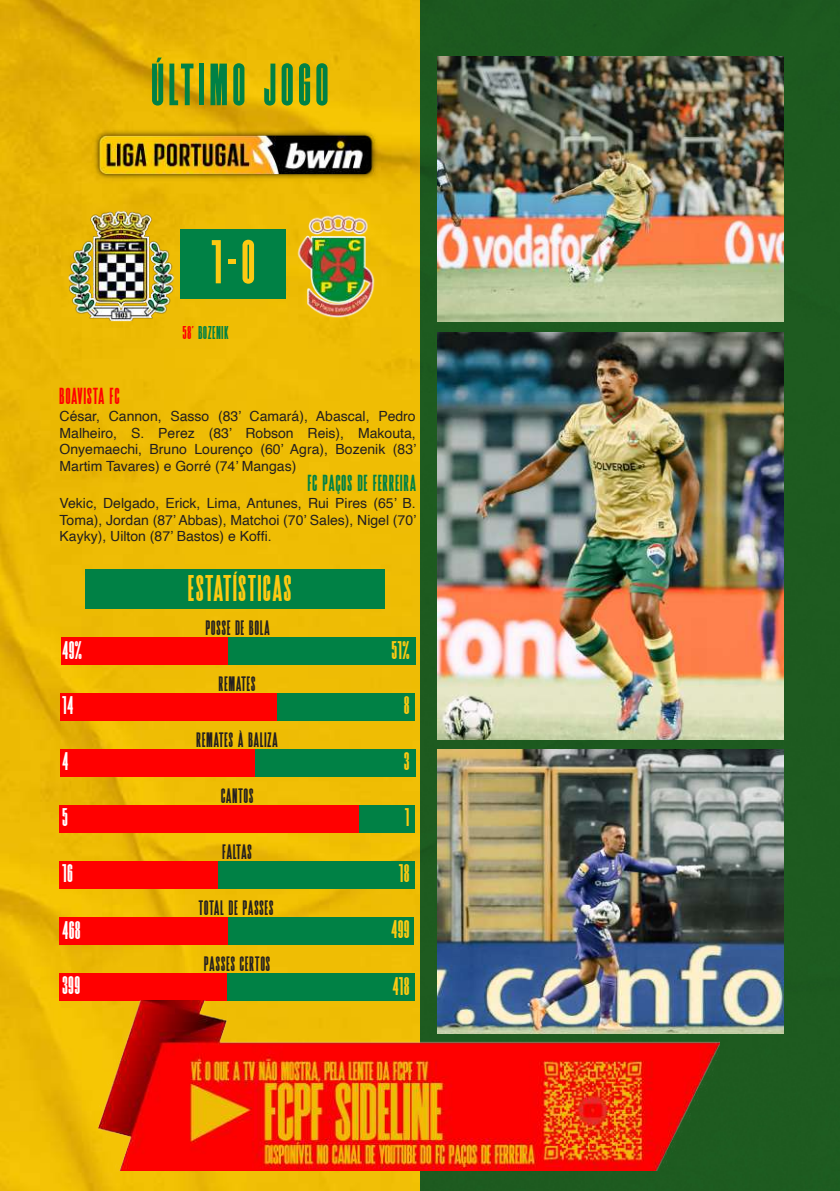
<style>
.page{position:relative;width:840px;height:1191px;background:#fff}
.page>*{position:absolute;margin:0;border:0;box-sizing:border-box;transform-origin:0 0}
.t1{font:54px "Superline";color:#fdca12}
.t2{font:52px "Superline";letter-spacing:.1em;color:#008145}
.t3{font:32px "Superline";letter-spacing:.06em;color:#fdca12}
.t4{font:22px "Superline";letter-spacing:.04em;color:#fff}
.t5{font:22px "Superline";letter-spacing:.04em;color:#fdca12}
.t6{font:20px "Superline";letter-spacing:.06em;color:#008145}
.t7{font:20px "Superline";letter-spacing:.06em;color:#f00}
.t8{font:18px "Superline";letter-spacing:.06em;color:#231f20}
.t9{font:16px "Superline";letter-spacing:.06em;color:#008145}
.t10{font:14px/16.8px "Helvetica";color:#231f20;text-align:justify}
.s1{color:#f00}
</style>
<div class="page">
<div style="left:420px;top:0;width:419px;height:1191px;background:#1d5a1f"></div>
<img style="left:0;top:0;width:420px;height:1191px">
<img style="left:92px;top:128px;width:287px;height:54px">
<img style="left:67px;top:207px;width:112px;height:117px">
<img style="left:286px;top:207px;width:95px;height:117px">
<div style="left:180px;top:229px;width:105px;height:69px;background:#008145"></div>
<div style="left:85px;top:569px;width:299px;height:39px;background:#008145"></div>
<div style="left:61px;top:637px;width:167px;height:27px;background:#f00"></div>
<div style="left:228px;top:637px;width:187px;height:27px;background:#008145"></div>
<div style="left:60px;top:693px;width:217px;height:27px;background:#f00"></div>
<div style="left:277px;top:693px;width:137px;height:27px;background:#008145"></div>
<div style="left:60px;top:749px;width:195px;height:27px;background:#f00"></div>
<div style="left:255px;top:749px;width:160px;height:27px;background:#008145"></div>
<div style="left:59px;top:805px;width:300px;height:27px;background:#f00"></div>
<div style="left:359px;top:805px;width:56px;height:27px;background:#008145"></div>
<div style="left:59px;top:861px;width:159px;height:27px;background:#f00"></div>
<div style="left:218px;top:861px;width:197px;height:27px;background:#008145"></div>
<div style="left:59px;top:917px;width:176px;height:27px;background:#f00"></div>
<div style="left:228px;top:917px;width:186px;height:27px;background:#008145"></div>
<div style="left:59px;top:973px;width:168px;height:27px;background:#f00"></div>
<div style="left:227px;top:973px;width:187px;height:27px;background:#008145"></div>
<img style="left:99px;top:1000px;width:620px;height:170px">
<img style="left:437px;top:57px;width:345px;height:264px">
<img style="left:437px;top:333px;width:345px;height:407px">
<img style="left:437px;top:749px;width:345px;height:284px">
<h2 class="t2" style="left:151px;top:57px;width:178px">ÚLTIMO JOGO</h2>
<h1 class="t1" style="left:212px;top:233px;width:44px">1-0</h1>
<p class="t9" style="left:183px;top:324px;width:47px"><span class="s1">58’</span> BOZENIK</p>
<h3 class="t7" style="left:60px;top:385px;width:61px">BOAVISTA FC</h3>
<p class="t10" style="left:60px;top:408px;width:358px">César, Cannon, Sasso (83’ Camará), Abascal, Pedro Malheiro, S. Perez (83’ Robson Reis), Makouta, Onyemaechi, Bruno Lourenço (60’ Agra), Bozenik (83’ Martim Tavares) e Gorré (74’ Mangas)</p>
<h3 class="t6" style="left:307px;top:472px;width:109px">FC PAÇOS DE FERREIRA</h3>
<p class="t10" style="left:60px;top:495px;width:358px">Vekic, Delgado, Erick, Lima, Antunes, Rui Pires (65’ B.<br>Toma), Jordan (87’ Abbas), Matchoi (70’ Sales), Nigel (70’ Kayky), Uilton (87’ Bastos) e Koffi.</p>
<h3 class="t3" style="left:188px;top:571px;width:104px">ESTATÍSTICAS</h3>
<p class="t8" style="left:206px;top:618px;width:65px">POSSE DE BOLA</p>
<h3 class="t4" style="left:63px;top:638px;width:21px">49%</h3>
<h3 class="t4" style="left:63px;top:693px;width:12px">14</h3>
<h3 class="t4" style="left:63px;top:749px;width:7px">4</h3>
<h3 class="t4" style="left:63px;top:805px;width:7px">5</h3>
<h3 class="t4" style="left:63px;top:861px;width:11px">16</h3>
<h3 class="t4" style="left:63px;top:918px;width:19px">468</h3>
<h3 class="t4" style="left:63px;top:973px;width:19px">399</h3>
<p class="t8" style="left:219px;top:674px;width:38px">REMATES</p>
<p class="t8" style="left:196px;top:730px;width:83px">REMATES À BALIZA</p>
<p class="t8" style="left:221px;top:786px;width:34px">CANTOS</p>
<p class="t8" style="left:222px;top:842px;width:31px">FALTAS</p>
<p class="t8" style="left:199px;top:898px;width:76px">TOTAL DE PASSES</p>
<p class="t8" style="left:204px;top:954px;width:67px">PASSES CERTOS</p>
<h3 class="t5" style="left:391px;top:638px;width:19px">51%</h3>
<h3 class="t5" style="left:404px;top:693px;width:7px">8</h3>
<h3 class="t5" style="left:404px;top:749px;width:7px">3</h3>
<h3 class="t5" style="left:405px;top:805px;width:5px">1</h3>
<h3 class="t5" style="left:399px;top:861px;width:11px">18</h3>
<h3 class="t5" style="left:391px;top:917px;width:19px">499</h3>
<h3 class="t5" style="left:392px;top:974px;width:18px">418</h3>
</div>
